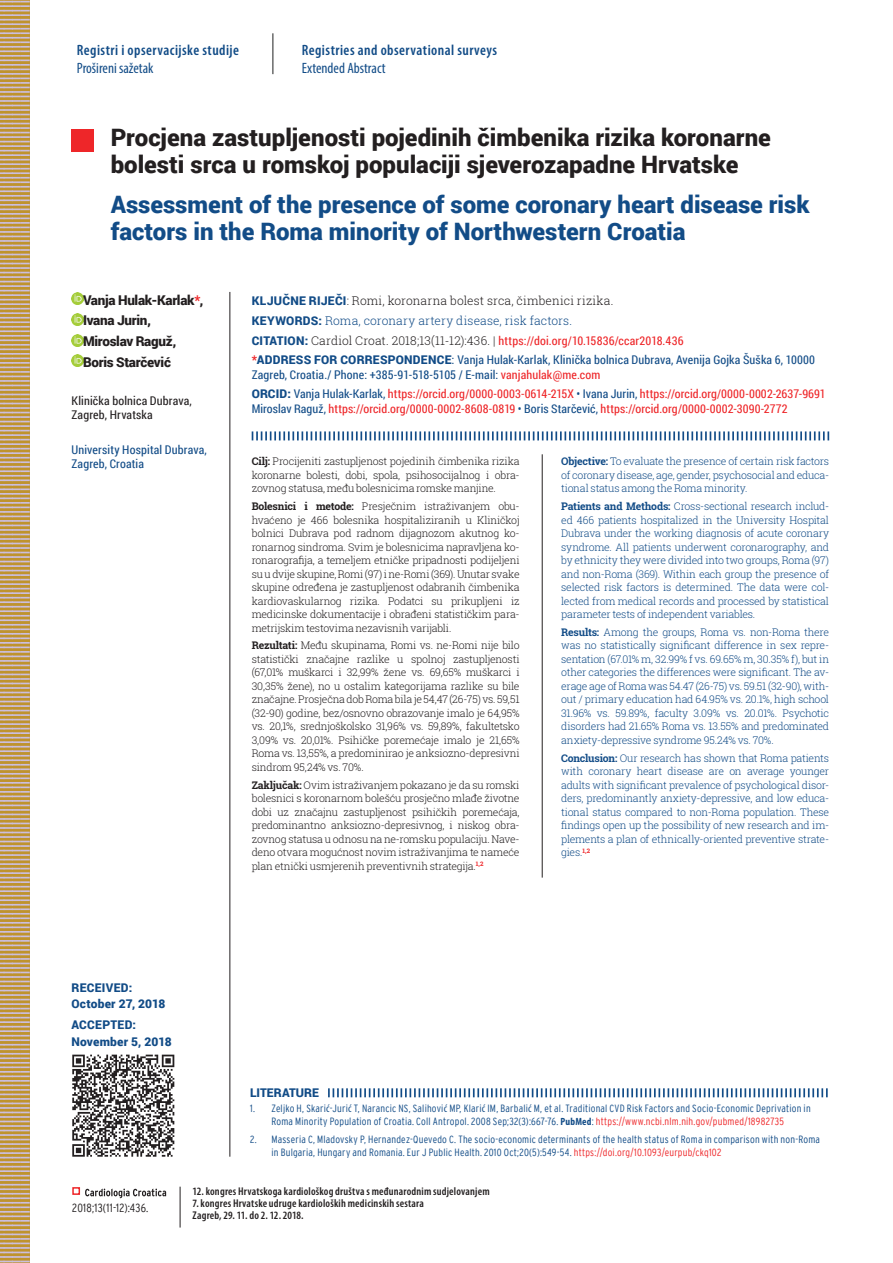
<style>
.page{position:relative;width:893px;height:1263px;background:#fff}
.page>*{position:absolute;margin:0;border:0;box-sizing:border-box;transform-origin:0 0}
.t1{font:900 24px/27px "Roboto";color:#231f20}
.t2{font:900 24px/27px "Roboto";color:#124c87}
.t3{font:600 condensed 15px "Myriad Pro";letter-spacing:.03em;color:#124c87}
.t4{font:condensed 15px "Myriad Pro";color:#124c87}
.t5{font:900 13.5px/20.7px "Roboto";letter-spacing:-.02em;color:#231f20}
.t6{font:12px/15px "Roboto Condensed";letter-spacing:.01em;color:#ee2629}
.t7{font:12px/13.5px "Roboto Condensed";letter-spacing:.01em;color:#124c87}
.t8{font:300 12px/20.7px "Roboto Slab";letter-spacing:.01em;color:#231f20}
.t9{font:900 12px/16.5px "Roboto";letter-spacing:.015em;color:#124c87}
.t10{font:12px/13.5px "Roboto Condensed";letter-spacing:.015em;color:#231f20}
.t11{font:300 condensed 12px "Interstate";letter-spacing:.02em;color:#231f20}
.t12{font:600 condensed 11.25px/12px "Myriad Pro";letter-spacing:.015em;color:#231f20}
.t13{font:300 10.5px/13.5px "Roboto Slab";letter-spacing:-.02em;color:#231f20;text-align:justify}
.t14{font:300 10.5px/13.5px "Roboto Slab";letter-spacing:-.02em;color:#124c87;text-align:justify}
.t15{font:300 condensed 10.5px/13.5px "Interstate";letter-spacing:.02em;color:#124c87;text-align:center}
.s1{color:#ee2629}
.s2{font-family:"Roboto";font-weight:900;color:#124c87}
.s3{color:#124c87}
.s4{font-family:"Roboto Slab";font-weight:300;color:#231f20}
.s5{font-family:"Roboto";font-weight:900}
.s6{font-family:"Roboto"}
.s7{font-weight:700}
.s8{font-family:"Myriad Pro";font-weight:400;font-size:11.25px}
.s9{font-family:"Myriad Pro";font-weight:700}
</style>
<div class="page">
<svg style="left:85px;top:1188px;width:81px;height:10px"></svg>
<div style="left:72px;top:1187px;width:8px;height:8px;border:2px solid #ee2629"></div>
<hr style="left:180px;top:1187px;width:1px;height:40px;background:#231f20">
<hr style="left:273px;top:33px;width:1px;height:41px;background:#1f2020">
<svg style="left:0;top:0;width:30px;height:1263px;background:#c3a36f"></svg>
<div style="left:72px;top:129px;width:22px;height:22px;background:#ee2629"></div>
<svg style="left:72px;top:292px;width:12px;height:13px"></svg>
<svg style="left:72px;top:313px;width:12px;height:12px"></svg>
<svg style="left:72px;top:334px;width:12px;height:12px"></svg>
<svg style="left:72px;top:355px;width:12px;height:12px"></svg>
<hr style="left:230px;top:292px;width:1px;height:865px;background:#231f20">
<svg style="left:252px;top:431px;width:577px;height:9px"></svg>
<svg style="left:328px;top:1088px;width:500px;height:9px"></svg>
<hr style="left:542px;top:454px;width:1px;height:423px;background:#231f20">
<svg style="left:72px;top:1055px;width:102px;height:102px"></svg>
<h2 class="t3" style="left:77px;top:42px;width:164px">Registri i opservacijske studije</h2>
<h2 class="t4" style="left:77px;top:59px;width:78px">Prošireni sažetak</h2>
<h2 class="t3" style="left:302px;top:42px;width:197px">Registries and observational surveys</h2>
<h2 class="t4" style="left:302px;top:59px;width:85px">Extended Abstract</h2>
<h1 class="t1" style="left:111px;top:123px;width:662px">Procjena zastupljenosti pojedinih čimbenika rizika koronarne bolesti srca u romskoj populaciji sjeverozapadne Hrvatske</h1>
<h1 class="t2" style="left:111px;top:190px;width:700px">Assessment of the presence of some coronary heart disease risk factors in the Roma minority of Northwestern Croatia</h1>
<p class="t5" style="left:83px;top:289px;width:122px">Vanja Hulak-Karlak<span class="s1">*</span>,<br>Ivana Jurin,<br>Miroslav Raguž,<br>Boris Starčević</p>
<p class="t10" style="left:72px;top:394px;width:122px">Klinička bolnica Dubrava,<br>Zagreb, Hrvatska</p>
<p class="t7" style="left:72px;top:443px;width:137px">University Hospital Dubrava,<br>Zagreb, Croatia</p>
<p class="t8" style="left:252px;top:289px;width:363px"><span class="s2">KLJUČNE RIJEČI</span>: Romi, koronarna bolest srca, čimbenici rizika.<br><span class="s2">KEYWORDS:</span> <span class="s3">Roma, coronary artery disease, risk factors.</span></p>
<p class="t6" style="left:252px;top:332px;width:433px"><span class="s2">CITATION:</span> <span class="s4">Cardiol Croat. 2018;13(11-12):436. |</span> https://doi.org/10.15836/ccar2018.436</p>
<p class="t9" style="left:252px;top:351px;width:106px"><span class="s1">*</span>Address for corr</p>
<p class="t7" style="left:252px;top:352px;width:565px;line-height:15px;text-indent:121px"><span class="s5">espondence</span><span class="s6">:</span> Vanja Hulak-Karlak, Klinička bolnica Dubrava, Avenija Gojka Šuška 6, 10000<br>Zagreb, Croatia./ Phone: +385-91-518-5105 / E-mail: <span class="s1">vanjahulak@me.com</span></p>
<p class="t6" style="left:252px;top:386px;width:576px"><span class="s2">ORCID:</span> <span class="s3">Vanja Hulak-Karlak,</span> https://orcid.org/0000-0003-0614-215X <span class="s3">• Ivana Jurin,</span> https://orcid.org/0000-0002-2637-9691<br><span class="s3">Miroslav Raguž,</span> https://orcid.org/0000-0002-8608-0819 <span class="s3">• Boris Starčević,</span> https://orcid.org/0000-0002-3090-2772</p>
<p class="t13" style="left:252px;top:454px;width:269px"><span class="s7">Cilj:</span> Procijeniti zastupljenost pojedinih čimbenika rizika koronarne bolesti, dobi, spola, psihosocijalnog i obra&shy;zovnog statusa, među bolesnicima romske manjine.</p>
<p class="t13" style="left:252px;top:499px;width:269px;text-align:left"><span class="s7">Bolesnici i metode:</span> Presječnim istraživanjem obu&shy;hvaćeno je 466 bolesnika hospitaliziranih u Kliničkoj bolnici Dubrava pod radnom dijagnozom akutnog ko&shy;ronarnog sindroma. Svim je bolesnicima napravljena ko&shy;ronarografija, a temeljem etničke pripadnosti podijeljeni su u dvije skupine, Romi (97) i ne-Romi (369). Unutar svake skupine određena je zastupljenost odabranih čimbenika kardiovaskularnog rizika. Podatci su prikupljeni iz medicinske dokumentacije i obrađeni statističkim para&shy;metrijskim testovima nezavisnih varijabli.</p>
<p class="t13" style="left:252px;top:638px;width:269px"><span class="s7">Rezultati:</span> Među skupinama, Romi vs. ne-Romi nije bilo statistički značajne razlike u spolnoj zastupljenosti (67,01% muškarci i 32,99% žene vs. 69,65% muškarci i 30,35% žene), no u ostalim kategorijama razlike su bile značajne. Prosječna dob Roma bila je 54,47 (26-75) vs. 59,51 (32-90) godine, bez/osnovno obrazovanje imalo je 64,95% vs. 20,1%, srednjoškolsko 31,96% vs. 59,89%, fakultetsko 3,09% vs. 20,01%. Psihičke poremećaje imalo je 21,65% Roma vs. 13,55%, a predominirao je anksiozno-depresivni sindrom 95,24% vs. 70%.</p>
<p class="t13" style="left:252px;top:778px;width:269px"><span class="s7">Zaključak:</span> Ovim istraživanjem pokazano je da su romski bolesnici s koronarnom bolešću prosječno mlađe životne dobi uz značajnu zastupljenost psihičkih poremećaja, predominantno anksiozno-depresivnog, i niskog obra&shy;zovnog statusa u odnosu na ne-romsku populaciju. Nave&shy;deno otvara mogućnost novim istraživanjima te nameće plan etnički usmjerenih preventivnih strategija.<sup>1,2</sup></p>
<p class="t14" style="left:561px;top:454px;width:269px"><span class="s7">Objective:</span> To evaluate the presence of certain risk factors of coronary disease, age, gender, psychosocial and educa&shy;tional status among the Roma minority.</p>
<p class="t14" style="left:561px;top:499px;width:269px"><span class="s7">Patients and Methods:</span> Cross-sectional research includ&shy;ed 466 patients hospitalized in the University Hospital Dubrava under the working diagnosis of acute coronary syndrome. All patients underwent coronarography, and by ethnicity they were divided into two groups, Roma (97) and non-Roma (369). Within each group the presence of selected risk factors is determined. The data were col&shy;lected from medical records and processed by statistical parameter tests of independent variables.</p>
<p class="t14" style="left:561px;top:625px;width:269px"><span class="s7">Results:</span> Among the groups, Roma vs. non-Roma there was no statistically significant difference in sex repre&shy;sentation (67.01% m, 32.99% f vs. 69.65% m, 30.35% f), but in other categories the differences were significant. The av&shy;erage age of Roma was 54.47 (26-75) vs. 59.51 (32-90), with&shy;out / primary education had 64.95% vs. 20.1%, high school 31.96% vs. 59.89%, faculty 3.09% vs. 20.01%. Psychotic disorders had 21.65% Roma vs. 13.55% and predominated anxiety-depressive syndrome 95.24% vs. 70%.</p>
<p class="t14" style="left:561px;top:751px;width:269px"><span class="s7">Conclusion:</span> Our research has shown that Roma patients with coronary heart disease are on average younger adults with significant prevalence of psychological disor&shy;ders, predominantly anxiety-depressive, and low educa&shy;tional status compared to non-Roma population. These findings open up the possibility of new research and im&shy;plements a plan of ethnically-oriented preventive strate&shy;gies.<sup>1,2</sup></p>
<p class="t9" style="left:72px;top:979px;width:95px">Received:<br>October 27, 2018</p>
<p class="t9" style="left:72px;top:1016px;width:102px">Accepted:<br>November 5, 2018</p>
<p class="t9" style="left:250px;top:1084px;width:70px">LITERATURE</p>
<p class="t15" style="left:250px;top:1101px;width:562px">1. Zeljko H, Skari<span class="s8">ć</span>-Juri<span class="s8">ć</span> T, Narancic NS, Salihovi<span class="s8">ć</span> MP, Klari<span class="s8">ć</span> IM, Barbali<span class="s8">ć</span> M, et al. Traditional CVD Risk Factors and Socio-Economic Deprivation in<br>Roma Minority Population of Croatia. Coll Antropol. 2008 Sep;32(3):667-76. <span class="s9">PubMed</span>: <span class="s1">https://www.ncbi.nlm.nih.gov/pubmed/18982735</span></p>
<p class="t15" style="left:271px;top:1132px;width:550px;text-align:left;text-indent:-21px">2. Masseria C, Mladovsky P, Hernandez-Quevedo C. The socio-economic determinants of the health status of Roma in comparison with non-Roma in Bulgaria, Hungary and Romania. Eur J Public Health. 2010 Oct;20(5):549-54. <span class="s1">https://doi.org/10.1093/eurpub/ckq102</span></p>
<p class="t11" style="left:72px;top:1201px;width:78px">2018;13(11-12):436.</p>
<p class="t12" style="left:193px;top:1185px;width:299px">12. kongres Hrvatskoga kardiološkog društva s međunarodnim sudjelovanjem</p>
<p class="t12" style="left:193px;top:1197px;width:233px">7. kongres Hrvatske udruge kardioloških medicinskih sestara<br>Zagreb, 29. 11. do 2. 12. 2018.</p>
</div>
